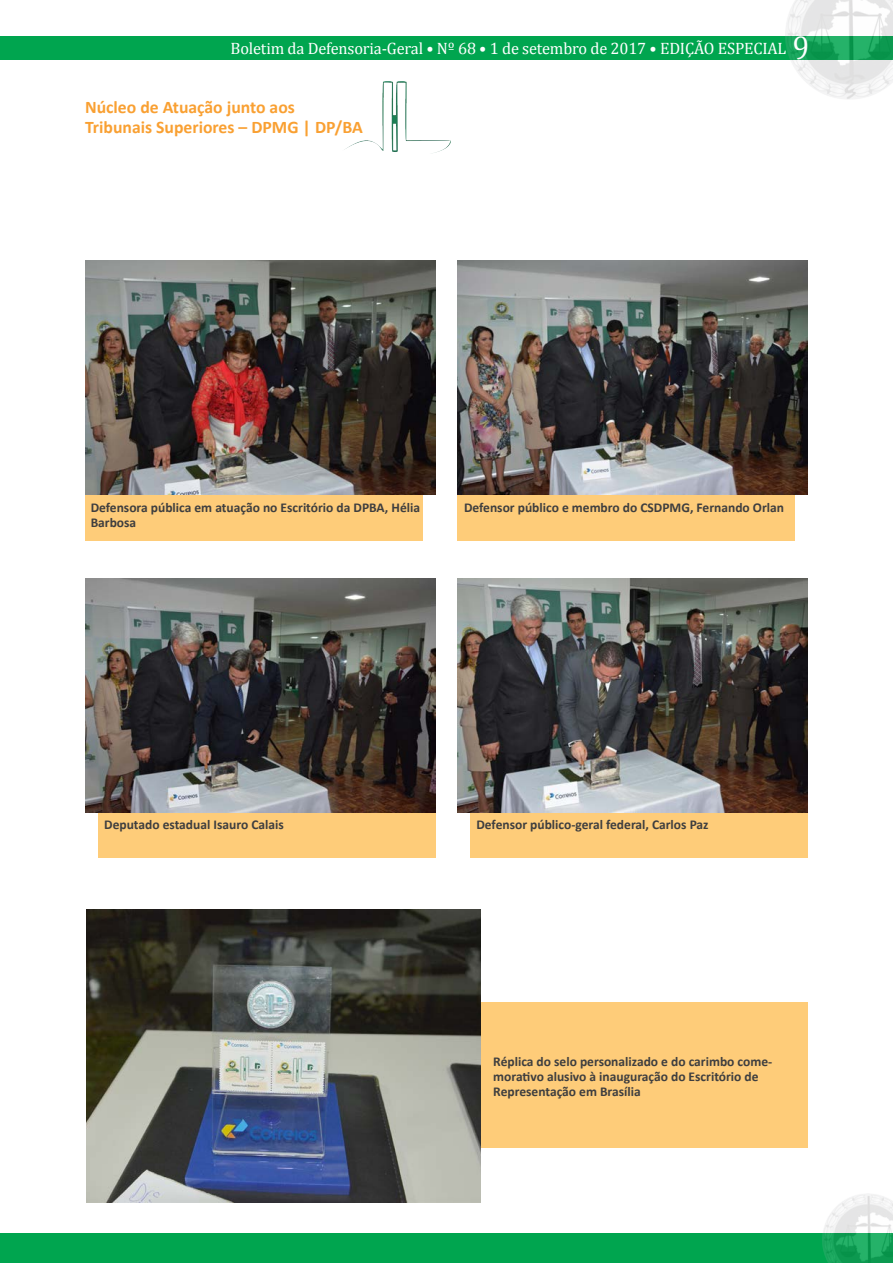
<style>
.page{position:relative;width:893px;height:1263px;background:#fff}
.page>*{position:absolute;margin:0;border:0;box-sizing:border-box;transform-origin:0 0}
.t1{font:700 17.7px/19px "Calibri";color:#f9a032}
.t2{font:16.5px "Cambria";letter-spacing:-.01em;color:#fff}
.Texto-legenda{font:700 13.5px/15px "Calibri";color:#3e3e3f}
.s1{font-size:33px}
</style>
<div class="page">
<div style="left:0;top:1234px;width:893px;height:29px;background:#00a54f"></div>
<div style="left:0;top:36px;width:893px;height:24px;background:#00a54f"></div>
<img style="left:786px;top:0;width:107px;height:99px">
<img style="left:823px;top:1194px;width:70px;height:69px">
<img style="left:344px;top:82px;width:106px;height:71px">
<div style="left:447px;top:1003px;width:361px;height:145px;background:#fecc79"></div>
<div style="left:470px;top:584px;width:338px;height:274px;background:#fecc79"></div>
<div style="left:98px;top:584px;width:338px;height:274px;background:#fecc79"></div>
<div style="left:457px;top:267px;width:338px;height:274px;background:#fecc79"></div>
<div style="left:85px;top:267px;width:338px;height:274px;background:#fecc79"></div>
<img style="left:85px;top:260px;width:351px;height:234px">
<img style="left:457px;top:260px;width:351px;height:234px">
<img style="left:85px;top:579px;width:351px;height:233px">
<img style="left:458px;top:579px;width:350px;height:233px">
<img style="left:86px;top:910px;width:394px;height:292px">
<p class="t2" style="left:231px;top:39px;width:580px">Boletim da Defensoria-Geral • Nº 68 • 1 de setembro de 2017 • EDIÇÃO ESPECIAL <span class="s1">9</span></p>
<h1 class="t1" style="left:85px;top:98px;width:279px">Núcleo de Atuação junto aos<br>Tribunais Superiores – DPMG | DP/BA</h1>
<p class="Texto-legenda" style="left:91px;top:500px;width:331px">Defensora pública em atuação no Escritório da DPBA, Hélia<br>Barbosa</p>
<p class="Texto-legenda" style="left:464px;top:500px;width:322px">Defensor público e membro do CSDPMG, Fernando Orlan</p>
<p class="Texto-legenda" style="left:104px;top:817px;width:181px">Deputado estadual Isauro Calais</p>
<p class="Texto-legenda" style="left:476px;top:817px;width:234px">Defensor público-geral federal, Carlos Paz</p>
<p class="Texto-legenda" style="left:493px;top:1054px;width:281px">Réplica do selo personalizado e do carimbo come&shy;morativo alusivo à inauguração do Escritório de<br>Representação em Brasília</p>
</div>
